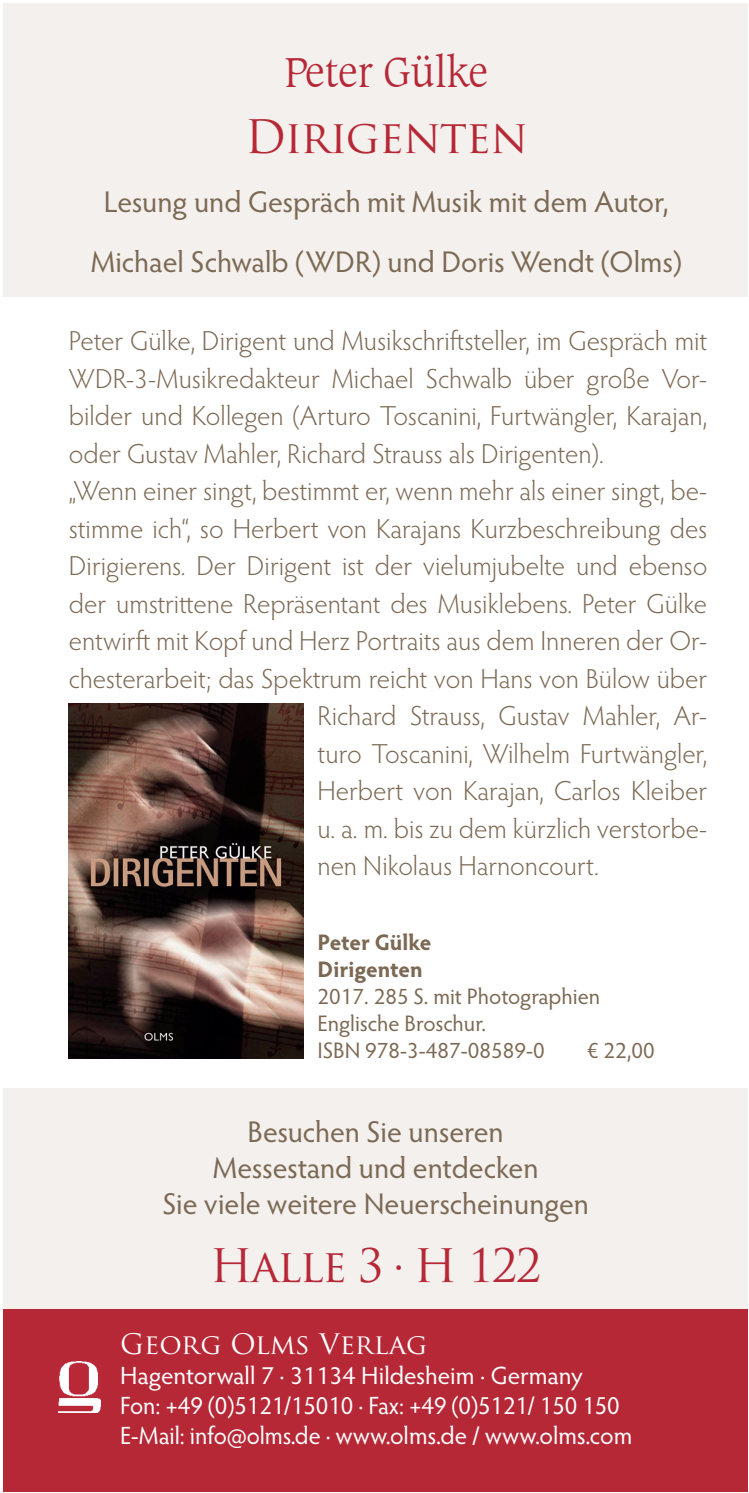
<style>
.page{position:relative;width:749px;height:1493px;background:#fff}
.page>*{position:absolute;margin:0;border:0;box-sizing:border-box;transform-origin:0 0}
.t1{font:45px "Trajan Pro";letter-spacing:-.035em;color:#b72837}
.t2{font:300 45px "Caxton BT";letter-spacing:-.02em;color:#b72837}
.t3{font:30px/36px "Hypatia Sans Pro";letter-spacing:-.005em;color:#7c6954;text-align:center}
.t4{font:300 27.5px "Hypatia Sans Pro";color:#7c6954}
.t5{font:27.5px "Trajan Pro";color:#fff}
.t6{font:25px/30px "Hypatia Sans Pro";letter-spacing:-.005em;color:#fff}
.t7{font:22.5px/27px "Hypatia Sans Pro";color:#7c6954}
.t8{font:700 22.5px/27px "Hypatia Sans Pro";color:#7c6954}
.s1{font-family:"Minion Pro"}
</style>
<div class="page">
<div style="left:3px;top:1261px;width:744px;height:230px;background:#b72837"></div>
<div style="left:3px;top:3px;width:744px;height:294px;background:#f3f0ed"></div>
<div style="left:3px;top:1087px;width:744px;height:221px;background:#f3f0ed"></div>
<img style="left:69px;top:704px;width:234px;height:354px">
<img style="left:58px;top:1361px;width:43px;height:52px">
<h1 class="t2" style="left:284px;top:44px;width:205px">Peter Gülke</h1>
<h1 class="t1" style="left:245px;top:108px;width:284px">Dirigenten</h1>
<p class="t3" style="left:91px;top:172px;width:592px;line-height:59.2px">Lesung und Gespräch mit Musik mit dem Autor,<br>Michael Schwalb (WDR) und Doris Wendt (Olms)</p>
<p class="t4" style="left:69px;top:323px;width:639px">Peter Gülke, Dirigent und Musikschriftsteller, im Gespräch mit</p>
<p class="t4" style="left:69px;top:360px;width:639px">WDR-3-Musikredakteur Michael Schwalb über große Vor-</p>
<p class="t4" style="left:69px;top:398px;width:639px">bilder und Kollegen (Arturo Toscanini, Furtwängler, Karajan,</p>
<p class="t4" style="left:69px;top:435px;width:536px">oder Gustav Mahler, Richard Strauss als Dirigenten).</p>
<p class="t4" style="left:69px;top:473px;width:639px">„Wenn einer singt, bestimmt er, wenn mehr als einer singt, be-</p>
<p class="t4" style="left:69px;top:510px;width:639px">stimme ich“, so Herbert von Karajans Kurzbeschreibung des</p>
<p class="t4" style="left:69px;top:548px;width:639px">Dirigierens. Der Dirigent ist der vielumjubelte und ebenso</p>
<p class="t4" style="left:69px;top:585px;width:639px">der umstrittene Repräsentant des Musiklebens. Peter Gülke</p>
<p class="t4" style="left:69px;top:623px;width:639px">entwirft mit Kopf und Herz Portraits aus dem Inneren der Or-</p>
<p class="t4" style="left:69px;top:660px;width:639px">chesterarbeit; das Spektrum reicht von Hans von Bülow über</p>
<p class="t4" style="left:317px;top:698px;width:391px">Richard Strauss, Gustav Mahler, Ar-</p>
<p class="t4" style="left:317px;top:735px;width:391px">turo Toscanini, Wilhelm Furtwängler,</p>
<p class="t4" style="left:317px;top:773px;width:391px">Herbert von Karajan, Carlos Kleiber</p>
<p class="t4" style="left:317px;top:810px;width:391px">u. a. m. bis zu dem kürzlich verstorbe-</p>
<p class="t4" style="left:317px;top:848px;width:283px">nen Nikolaus Harnoncourt.</p>
<p class="t8" style="left:317px;top:928px;width:115px">Peter Gülke<br>Dirigenten</p>
<p class="t7" style="left:317px;top:982px;width:284px">2017. 285 S. mit Photographien<br>Englische Broschur.<br>ISBN 978-3-487-08589-0</p>
<p class="t7" style="left:586px;top:1036px;width:69px">€ 22,00</p>
<p class="t3" style="left:162px;top:1113px;width:428px">Besuchen Sie unseren<br>Messestand und entdecken<br>Sie viele weitere Neuerscheinungen</p>
<h1 class="t1" style="left:209px;top:1237px;width:333px">Halle 3 <span class="s1">.</span> H 122</h1>
<p class="t5" style="left:120px;top:1326px;width:308px">Georg Olms Verlag</p>
<p class="t6" style="left:120px;top:1359px;width:513px">Hagentorwall 7 · 31134 Hildesheim · Germany<br>Fon: +49 (0)5121/15010 · Fax: +49 (0)5121/ 150 150<br>E-Mail: info@olms.de · www.olms.de / www.olms.com</p>
</div>
